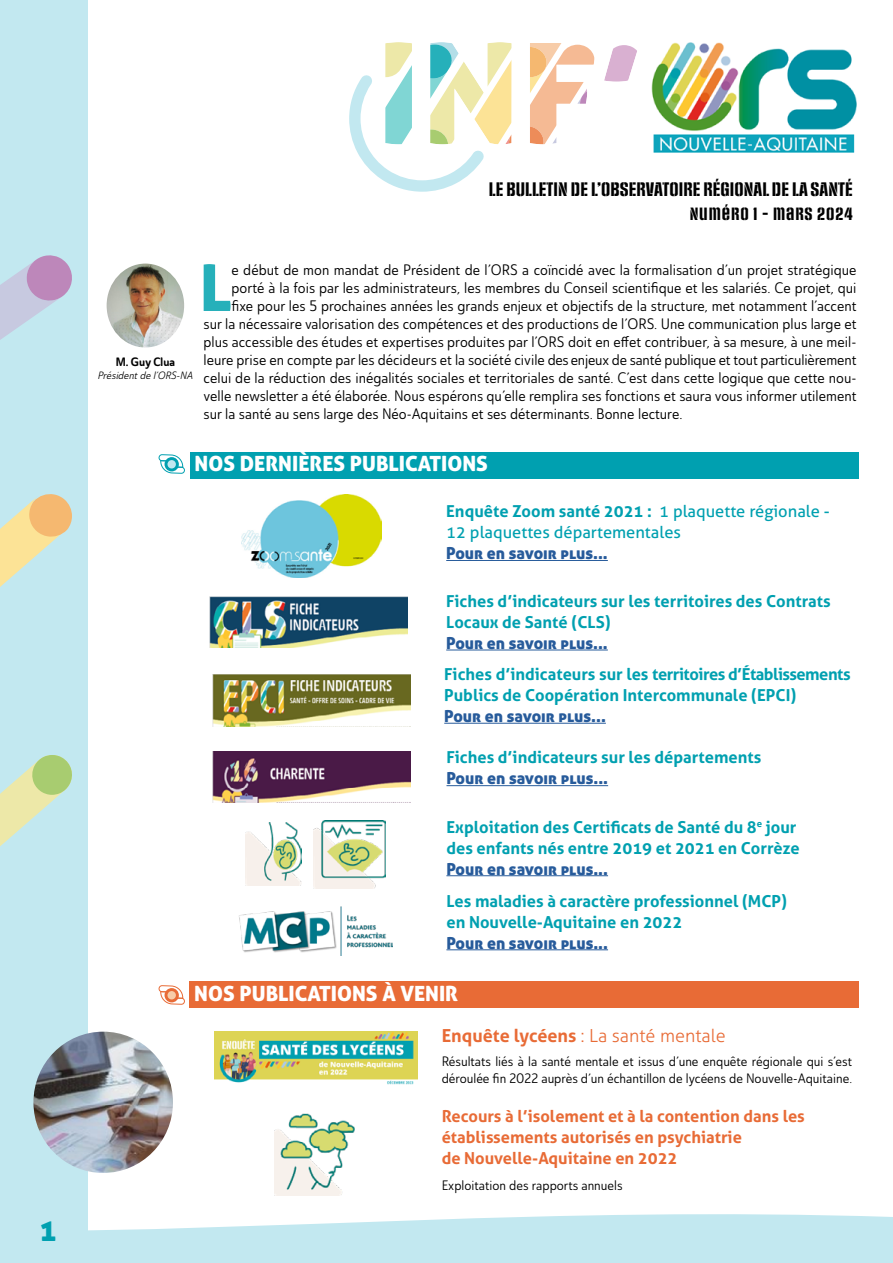
<style>
.page{position:relative;width:893px;height:1263px;background:#fff}
.page>*{position:absolute;margin:0;border:0;box-sizing:border-box;transform-origin:0 0}
.t1{font:64.65px "Aller Display";color:#26b0ba}
.t2{font:30px "Aller Display";color:#00a0b0}
.t3{font:21px "Aller Display";color:#fff}
.t4{font:300 18px "Aller";color:#e86b36}
.t5{font:700 16.5px/21px "Aller";color:#00a0b0}
.t6{font:16.5px "Aller Display";color:#275b9b}
.t7{font:700 16.5px/21px "Aller";color:#e86b36}
.t8{font:16.5px/21px "Aller";color:#00a0b0}
.t9{font:16.5px "Social Gothic Stencil";letter-spacing:.005em;color:#000}
.t10{font:15px "Ainslie Sans Con Reg";color:#000}
.t11{font:15px "Social Gothic Stencil";letter-spacing:.06em;color:#000}
.t12{font:13.5px/16.2px "Ainslie Sans Con Reg";color:#000}
.t13{font:12px "Ainslie Sans Con Bol";color:#000}
.t14{font:10.5px "Ainslie Sans Con Reg It";color:#000}
.s1{font-weight:700}
</style>
<div class="page">
<svg style="left:87px;top:1206px;width:806px;height:57px;fill:#c2e8f0"></svg>
<img style="left:651px;top:42px;width:206px;height:111px">
<svg style="left:349px;top:42px;width:288px;height:150px"></svg>
<div style="left:0;top:0;width:87px;height:1263px;background:#c2e8f0"></div>
<svg style="left:159px;top:454px;width:26px;height:20px"></svg>
<div style="left:167px;top:460px;width:9px;height:9px;background:#c2e8f0;border-radius:50%"></div>
<div style="left:190px;top:452px;width:669px;height:26px;background:#00a0b0"></div>
<hr style="left:446px;top:650px;width:162px;height:1px;background:#275b9b">
<hr style="left:446px;top:875px;width:162px;height:1px;background:#275b9b">
<hr style="left:446px;top:560px;width:162px;height:1px;background:#275b9b">
<img style="left:209px;top:596px;width:198px;height:52px">
<img style="left:241px;top:494px;width:141px;height:83px">
<img style="left:214px;top:1032px;width:204px;height:52px">
<img style="left:246px;top:823px;width:56px;height:63px">
<img style="left:313px;top:820px;width:73px;height:68px">
<img style="left:33px;top:1032px;width:140px;height:141px">
<svg style="left:0;top:494px;width:72px;height:93px"></svg>
<svg style="left:0;top:255px;width:72px;height:85px"></svg>
<svg style="left:0;top:755px;width:72px;height:91px"></svg>
<hr style="left:446px;top:949px;width:162px;height:1px;background:#275b9b">
<img style="left:239px;top:906px;width:154px;height:49px">
<div style="left:190px;top:981px;width:669px;height:27px;background:#e86b36"></div>
<svg style="left:159px;top:985px;width:26px;height:20px"></svg>
<div style="left:167px;top:991px;width:9px;height:8px;background:#f7cca8;border-radius:50%"></div>
<hr style="left:444px;top:723px;width:162px;height:1px;background:#275b9b">
<hr style="left:446px;top:785px;width:162px;height:1px;background:#275b9b">
<img style="left:212px;top:675px;width:198px;height:51px">
<img style="left:212px;top:751px;width:198px;height:52px">
<img style="left:107px;top:264px;width:77px;height:83px">
<img style="left:274px;top:1113px;width:81px;height:82px">
<p class="t2" style="left:40px;top:1211px;width:18px">1</p>
<p class="t9" style="left:489px;top:178px;width:365px">LE BULLETIN DE L’OBSERVATOIRE RÉGIONAL DE LA SANTÉ</p>
<p class="t11" style="left:690px;top:204px;width:165px">NUMÉRO 1 - MARS 2024</p>
<p class="t1" style="left:200px;top:247px;width:33px">L</p>
<p class="t10" style="left:232px;top:261px;width:627px">e début de mon mandat de Président de l’ORS a coïncidé avec la formalisation d’un projet stratégique</p>
<p class="t10" style="left:232px;top:279px;width:627px">porté à la fois par les administrateurs, les membres du Conseil scientifique et les salariés. Ce projet, qui</p>
<p class="t10" style="left:232px;top:297px;width:626px">fixe pour les 5 prochaines années les grands enjeux et objectifs de la structure, met notamment l’accent</p>
<p class="t10" style="left:204px;top:315px;width:654px">sur la nécessaire valorisation des compétences et des productions de l’ORS. Une communication plus large et</p>
<p class="t10" style="left:204px;top:333px;width:654px">plus accessible des études et expertises produites par l’ORS doit en effet contribuer, à sa mesure, à une meil-</p>
<p class="t10" style="left:204px;top:351px;width:654px">leure prise en compte par les décideurs et la société civile des enjeux de santé publique et tout particulièrement</p>
<p class="t10" style="left:204px;top:369px;width:654px">celui de la réduction des inégalités sociales et territoriales de santé. C’est dans cette logique que cette nou-</p>
<p class="t10" style="left:204px;top:387px;width:654px">velle newsletter a été élaborée. Nous espérons qu’elle remplira ses fonctions et saura vous informer utilement</p>
<p class="t10" style="left:204px;top:405px;width:480px">sur la santé au sens large des Néo-Aquitains et ses déterminants. Bonne lecture.</p>
<p class="t3" style="left:195px;top:450px;width:295px">NOS DERNIÈRES PUBLICATIONS</p>
<p class="t13" style="left:116px;top:354px;width:61px">M. Guy Clua</p>
<p class="t14" style="left:98px;top:369px;width:97px">Président de l’ORS-NA</p>
<p class="t8" style="left:446px;top:501px;width:385px"><span class="s1">Enquête Zoom santé 2021 :</span> 1 plaquette régionale -<br>12 plaquettes départementales</p>
<p class="t6" style="left:446px;top:543px;width:163px">Pour en savoir plus...</p>
<p class="t5" style="left:446px;top:590px;width:386px">Fiches d’indicateurs sur les territoires des Contrats<br>Locaux de Santé (CLS)</p>
<p class="t6" style="left:446px;top:632px;width:163px">Pour en savoir plus...</p>
<p class="t5" style="left:444px;top:663px;width:408px">Fiches d’indicateurs sur les territoires d’Établissements<br>Publics de Coopération Intercommunale (EPCI)</p>
<p class="t6" style="left:444px;top:705px;width:163px">Pour en savoir plus...</p>
<p class="t5" style="left:446px;top:747px;width:316px">Fiches d’indicateurs sur les départements</p>
<p class="t6" style="left:446px;top:768px;width:163px">Pour en savoir plus...</p>
<p class="t5" style="left:446px;top:816px;width:355px">Exploitation des Certificats de Santé du 8<sup>e</sup> jour des enfants nés entre 2019 et 2021 en Corrèze</p>
<p class="t6" style="left:446px;top:858px;width:163px">Pour en savoir plus...</p>
<p class="t5" style="left:446px;top:890px;width:342px">Les maladies à caractère professionnel (MCP) en Nouvelle-Aquitaine en 2022</p>
<p class="t6" style="left:446px;top:932px;width:163px">Pour en savoir plus...</p>
<p class="t3" style="left:194px;top:980px;width:265px">NOS PUBLICATIONS À VENIR</p>
<p class="t4" style="left:442px;top:1024px;width:285px"><span class="s1">Enquête lycéens</span> : La santé mentale</p>
<p class="t12" style="left:442px;top:1053px;width:412px">Résultats liés à la santé mentale et issus d’une enquête régionale qui s’est déroulée fin 2022 auprès d’un échantillon de lycéens de Nouvelle-Aquitaine.</p>
<p class="t7" style="left:442px;top:1106px;width:365px">Recours à l’isolement et à la contention dans les établissements autorisés en psychiatrie<br>de Nouvelle-Aquitaine en 2022</p>
<p class="t12" style="left:442px;top:1177px;width:182px">Exploitation des rapports annuels</p>
</div>
